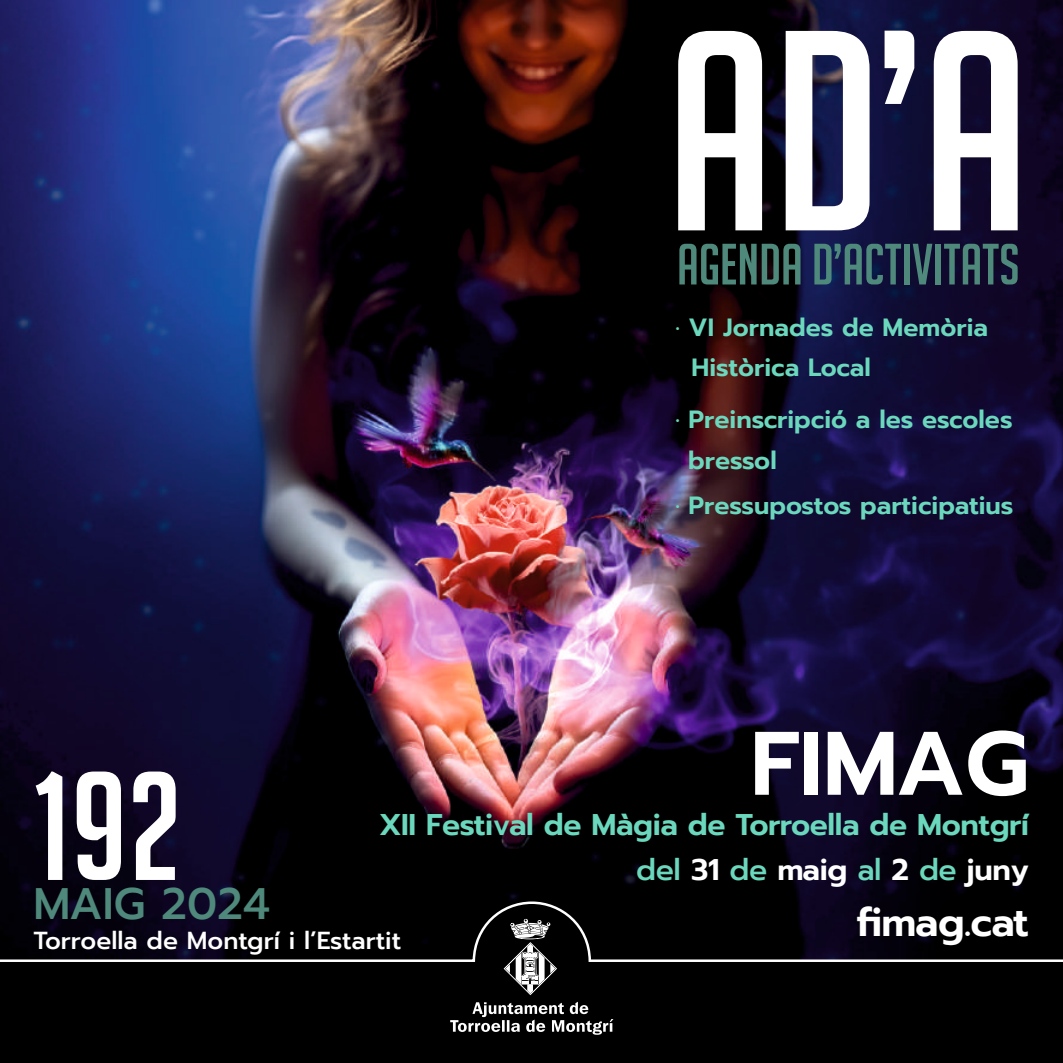
<style>
.page{position:relative;width:1063px;height:1063px;background:#fff}
.page>*{position:absolute;margin:0;border:0;box-sizing:border-box;transform-origin:0 0}
.t1{font:277.75px "Big Noodle Titling";color:#fff}
.t2{font:151px "Big Noodle Titling";color:#fff}
.t3{font:600 90px "Prompt";color:#fff}
.t4{font:56.75px "Big Noodle Titling";color:#4e897c}
.t5{font:500 44.25px "Prompt";color:#4e897c}
.t6{font:600 40px "Prompt";letter-spacing:-.025em;color:#fff}
.t7{font:600 30px/45.2px "Prompt";letter-spacing:-.015em;color:#6bd8bd;text-align:right}
.t8{font:600 25px "Prompt";color:#6bd8bd}
.t9{font:500 24.75px "Prompt";color:#fff}
.s1{font-weight:500}
.s2{color:#fff}
</style>
<div class="page">
<img style="left:0;top:0;width:1063px;height:900px">
<div style="left:0;top:963px;width:1063px;height:100px;background:#000"></div>
<svg style="left:0;top:900px;width:1063px;height:63px;background:#0d0c11"></svg>
<svg style="left:450px;top:1002px;width:163px;height:33px;background:#424242"></svg>
<svg style="left:504px;top:919px;width:53px;height:76px"></svg>
<h1 class="t1" style="left:667px;top:31px;width:363px">AD’A</h1>
<h3 class="t4" style="left:677px;top:244px;width:344px">AGENDA D’ACTIVITATS</h3>
<p class="t8" style="left:675px;top:317px;width:314px">· VI Jornades de Memòria</p>
<p class="t8" style="left:692px;top:357px;width:181px">Històrica Local</p>
<p class="t8" style="left:675px;top:410px;width:339px">· Preinscripció a les escoles</p>
<p class="t8" style="left:688px;top:450px;width:90px">bressol</p>
<p class="t8" style="left:675px;top:495px;width:339px">· Pressupostos participatius</p>
<h3 class="t3" style="left:750px;top:727px;width:280px">FIMAG</h3>
<p class="t7" style="left:379px;top:804px;width:651px">XII Festival de Màgia de Torroella de Montgrí <span class="s1">del</span> <span class="s2">31</span> <span class="s1">de</span> <span class="s2">maig</span> <span class="s1">al</span> <span class="s2">2</span> <span class="s1">de</span> <span class="s2">juny</span></p>
<h3 class="t6" style="left:857px;top:906px;width:174px">fimag.cat</h3>
<h2 class="t2" style="left:33px;top:772px;width:152px">192</h2>
<h3 class="t5" style="left:33px;top:886px;width:238px">MAIG 2024</h3>
<p class="t9" style="left:33px;top:931px;width:369px">Torroella de Montgrí i l’Estartit</p>
</div>
